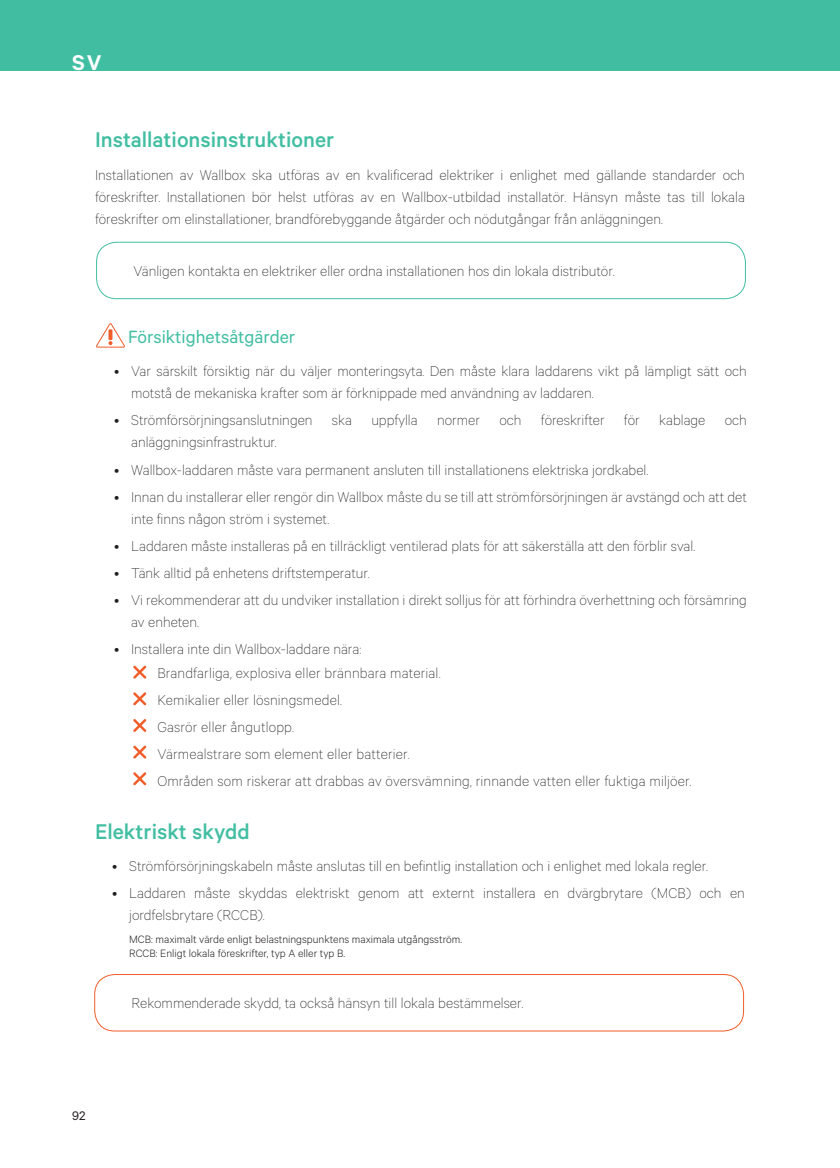
<style>
.page{position:relative;width:840px;height:1168px;background:#fff}
.page>*{position:absolute;margin:0;border:0;box-sizing:border-box;transform-origin:0 0}
.subtitulos{font:500 24px "Calibre";color:#41bea2}
.t1{font:600 24px "Calibre";color:#fff}
.subtitulos-2{font:20px "Calibre";color:#41bea2}
.subtitulos-3{font:100 16px/22px "Calibre";color:#231f20}
.Precautions{font:100 16px "Calibre";letter-spacing:.01em;color:#231f20}
.texto{font:100 16px "Calibre";color:#231f20}
.t2{font:14px "Calibre";color:#231f20}
.t3{font:300 12px/14.4px "Calibre";color:#231f20}
</style>
<div class="page">
<div style="left:0;top:0;width:839px;height:70px;background:#41bea2"></div>
<div style="left:96px;top:242px;width:649px;height:57px;border:1px solid #41bea2;border-radius:20px"></div>
<svg style="left:96px;top:323px;width:29px;height:25px"></svg>
<svg style="left:133px;top:666px;width:13px;height:13px"></svg>
<svg style="left:133px;top:692px;width:13px;height:13px"></svg>
<svg style="left:133px;top:719px;width:13px;height:13px"></svg>
<svg style="left:133px;top:745px;width:13px;height:14px"></svg>
<svg style="left:133px;top:772px;width:13px;height:13px"></svg>
<div style="left:94px;top:974px;width:649px;height:57px;border:1px solid #f15d2a;border-radius:20px"></div>
<p class="t1" style="left:72px;top:48px;width:31px">SV</p>
<p class="subtitulos" style="left:95px;top:125px;width:240px">Installationsinstruktioner</p>
<p class="subtitulos-3" style="left:95px;top:163px;width:651px;text-align:justify">Installationen av Wallbox ska utföras av en kvalificerad elektriker i enlighet med gällande standarder och föreskrifter. Installationen bör helst utföras av en Wallbox-utbildad installatör. Hänsyn måste tas till lokala föreskrifter om elinstallationer, brandförebyggande åtgärder och nödutgångar från anläggningen.</p>
<p class="texto" style="left:133px;top:261px;width:482px">Vänligen kontakta en elektriker eller ordna installationen hos din lokala distributör.</p>
<p class="subtitulos-2" style="left:128px;top:325px;width:169px">Försiktighetsåtgärder</p>
<p class="subtitulos-3" style="left:131px;top:360px;width:617px;text-indent:-17px">• Var särskilt försiktig när du väljer monteringsyta. Den måste klara laddarens vikt på lämpligt sätt och motstå de mekaniska krafter som är förknippade med användning av laddaren.</p>
<p class="subtitulos-3" style="left:131px;top:409px;width:617px;text-indent:-17px">• Strömförsörjningsanslutningen ska uppfylla normer och föreskrifter för kablage och anläggningsinfrastruktur.</p>
<p class="subtitulos-3" style="left:114px;top:458px;width:535px">• Wallbox-laddaren måste vara permanent ansluten till installationens elektriska jordkabel.</p>
<p class="subtitulos-3" style="left:131px;top:485px;width:617px;text-indent:-17px">• Innan du installerar eller rengör din Wallbox måste du se till att strömförsörjningen är avstängd och att det inte finns någon ström i systemet.</p>
<p class="subtitulos-3" style="left:114px;top:534px;width:582px">• Laddaren måste installeras på en tillräckligt ventilerad plats för att säkerställa att den förblir sval.</p>
<p class="subtitulos-3" style="left:114px;top:561px;width:257px">• Tänk alltid på enhetens driftstemperatur.</p>
<p class="subtitulos-3" style="left:131px;top:588px;width:617px;text-indent:-17px">• Vi rekommenderar att du undviker installation i direkt solljus för att förhindra överhettning och försämring av enheten.</p>
<p class="subtitulos-3" style="left:114px;top:637px;width:248px">• Installera inte din Wallbox-laddare nära:</p>
<p class="Precautions" style="left:157px;top:663px;width:284px">Brandfarliga, explosiva eller brännbara material.</p>
<p class="Precautions" style="left:157px;top:690px;width:186px">Kemikalier eller lösningsmedel.</p>
<p class="Precautions" style="left:157px;top:717px;width:138px">Gasrör eller ångutlopp.</p>
<p class="Precautions" style="left:157px;top:744px;width:253px">Värmealstrare som element eller batterier.</p>
<p class="Precautions" style="left:157px;top:772px;width:535px">Områden som riskerar att drabbas av översvämning, rinnande vatten eller fuktiga miljöer.</p>
<p class="subtitulos" style="left:95px;top:818px;width:156px">Elektriskt skydd</p>
<p class="subtitulos-3" style="left:112px;top:854px;width:597px">• Strömförsörjningskabeln måste anslutas till en befintlig installation och i enlighet med lokala regler.</p>
<p class="subtitulos-3" style="left:129px;top:882px;width:617px;text-indent:-17px">• Laddaren måste skyddas elektriskt genom att externt installera en dvärgbrytare (MCB) och en jordfelsbrytare (RCCB).</p>
<p class="t3" style="left:129px;top:931px;width:334px">MCB: maximalt värde enligt belastningspunktens maximala utgångsström.<br>RCCB: Enligt lokala föreskrifter, typ A eller typ B.</p>
<p class="t2" style="left:72px;top:1107px;width:15px">92</p>
<p class="texto" style="left:131px;top:994px;width:393px">Rekommenderade skydd, ta också hänsyn till lokala bestämmelser.</p>
</div>
